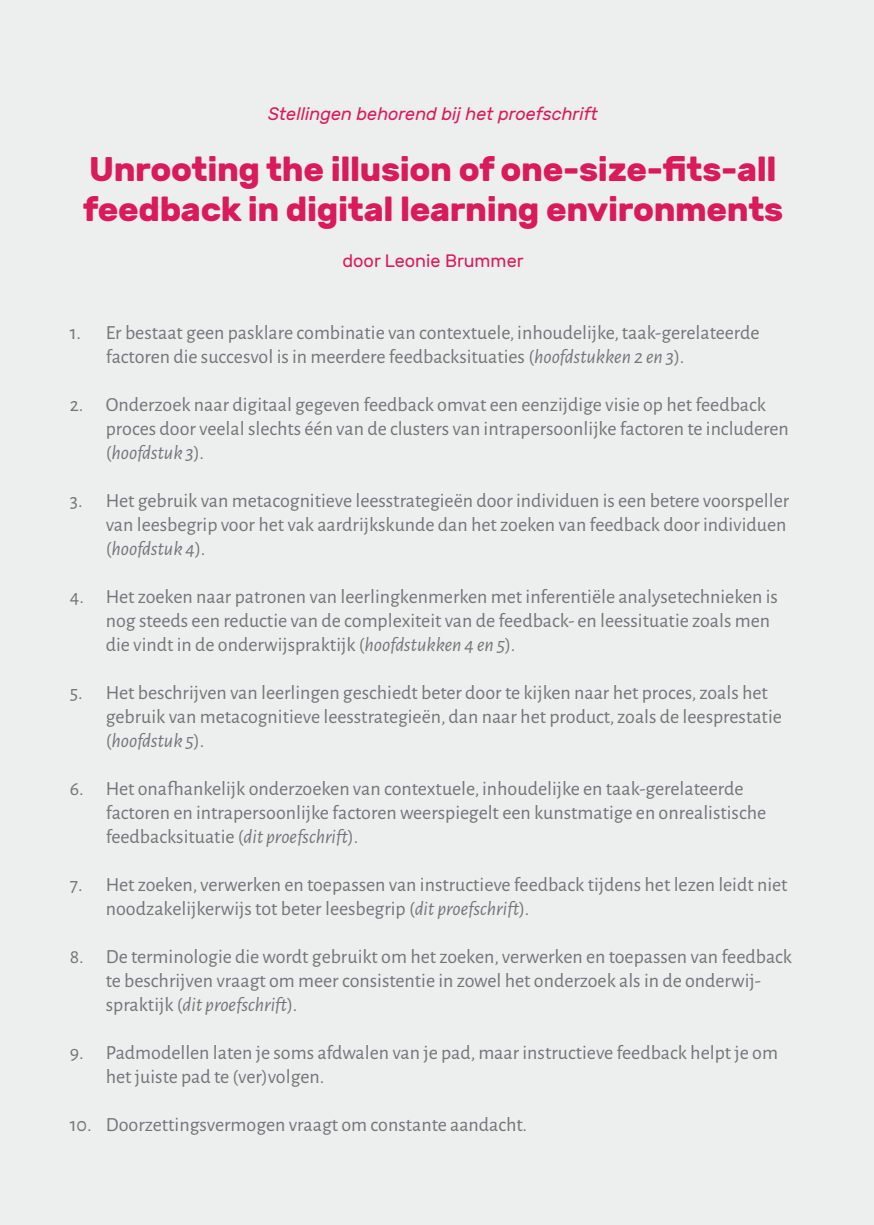
<style>
.page{position:relative;width:874px;height:1225px;background:#fff}
.page>*{position:absolute;margin:0;border:0;box-sizing:border-box;transform-origin:0 0}
.t1{font:700 34px/40px "Rubik";letter-spacing:-.01em;color:#d91a5b}
.t2{font:20px/24px "Alegreya Sans";color:#747577}
.t3{font:italic 18px "Rubik";color:#d91a5b}
.t4{font:18px "Rubik";color:#d91a5b}
.s1{font-style:italic}
</style>
<div class="page">
<div style="left:0;top:1px;width:873px;height:1224px;background:#edeeee"></div>
<p class="t3" style="left:268px;top:104px;width:331px">Stellingen behorend bij het proefschrift</p>
<p class="t1" style="left:83px;top:150px;width:701px">Unrooting the illusion of one-size-fits-all feedback in digital learning environments</p>
<p class="t4" style="left:342px;top:251px;width:182px">door Leonie Brummer</p>
<p class="t2" style="left:106px;top:320px;width:655px;text-indent:-36px">1. Er bestaat geen pasklare combinatie van contextuele, inhoudelijke, taak-gerelateerde factoren die succesvol is in meerdere feedbacksituaties (<span class="s1">hoofdstukken 2 en 3</span>).</p>
<p class="t2" style="left:106px;top:392px;width:684px;text-indent:-36px">2. Onderzoek naar digitaal gegeven feedback omvat een eenzijdige visie op het feedback proces door veelal slechts één van de clusters van intrapersoonlijke factoren te includeren (<span class="s1">hoofdstuk 3</span>).</p>
<p class="t2" style="left:106px;top:488px;width:684px;text-indent:-36px">3. Het gebruik van metacognitieve leesstrategieën door individuen is een betere voorspeller van leesbegrip voor het vak aardrijkskunde dan het zoeken van feedback door individuen (<span class="s1">hoofdstuk 4</span>).</p>
<p class="t2" style="left:106px;top:584px;width:673px;text-indent:-36px">4. Het zoeken naar patronen van leerlingkenmerken met inferentiële analysetechnieken is nog steeds een reductie van de complexiteit van de feedback- en leessituatie zoals men die vindt in de onderwijspraktijk (<span class="s1">hoofdstukken 4 en 5</span>).</p>
<p class="t2" style="left:106px;top:680px;width:677px;text-indent:-36px">5. Het beschrijven van leerlingen geschiedt beter door te kijken naar het proces, zoals het gebruik van metacognitieve leesstrategieën, dan naar het product, zoals de leesprestatie (<span class="s1">hoofdstuk 5</span>).</p>
<p class="t2" style="left:106px;top:776px;width:661px;text-indent:-36px">6. Het onafhankelijk onderzoeken van contextuele, inhoudelijke en taak-gerelateerde factoren en intrapersoonlijke factoren weerspiegelt een kunstmatige en onrealistische feedbacksituatie (<span class="s1">dit proefschrift</span>).</p>
<p class="t2" style="left:106px;top:872px;width:683px;text-indent:-36px">7. Het zoeken, verwerken en toepassen van instructieve feedback tijdens het lezen leidt niet noodzakelijkerwijs tot beter leesbegrip (<span class="s1">dit proefschrift</span>).</p>
<p class="t2" style="left:106px;top:944px;width:687px;text-indent:-36px">8. De terminologie die wordt gebruikt om het zoeken, verwerken en toepassen van feedback te beschrijven vraagt om meer consistentie in zowel het onderzoek als in de onderwij&shy;spraktijk (<span class="s1">dit proefschrift</span>).</p>
<p class="t2" style="left:106px;top:1040px;width:673px;text-indent:-36px">9. Padmodellen laten je soms afdwalen van je pad, maar instructieve feedback helpt je om het juiste pad te (ver)volgen.</p>
<p class="t2" style="left:70px;top:1112px;width:458px">10. Doorzettingsvermogen vraagt om constante aandacht.</p>
</div>
